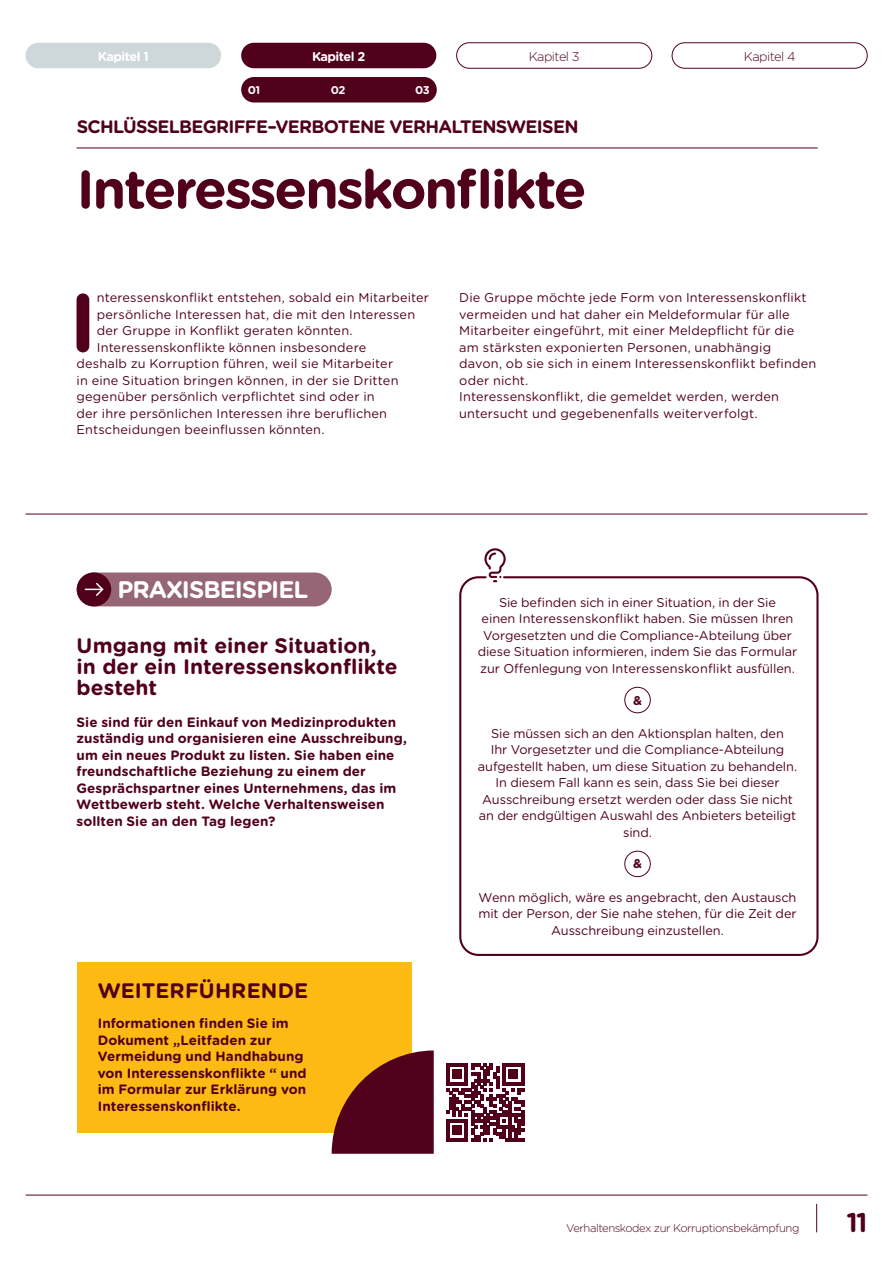
<style>
.page{position:relative;width:893px;height:1263px;background:#fff}
.page>*{position:absolute;margin:0;border:0;box-sizing:border-box;transform-origin:0 0}
.t1{font:700 82.8px "Gotham Rounded";color:#50001b}
.t2{font:700 54px "Gotham Rounded";letter-spacing:-.04em;color:#50001b}
.t3{font:700 27px "Gotham Rounded";color:#50001b}
.t4{font:700 24px "Gotham Rounded";letter-spacing:-.04em;color:#fff}
.t5{font:700 21px/21px "Gotham Rounded";color:#50001b}
.t6{font:700 18px "Gotham Rounded";letter-spacing:-.04em;color:#50001b}
.t7{font:700 13.5px/16.5px "Gotham Rounded";letter-spacing:.005em;color:#50001b}
.t8{font:12.75px/16.5px "Gotham Rounded";letter-spacing:.005em;color:#50001b;text-align:center}
.t9{font:700 12.75px "Gotham Rounded";letter-spacing:-.04em;color:#fff}
.t10{font:300 12.75px "Gotham Rounded";letter-spacing:-.04em;color:#50001b}
.t11{font:700 12.75px "Gotham Rounded";color:#50001b}
.t12{font:300 11.25px "Gotham Rounded";letter-spacing:-.04em;color:#50001b}
.t13{font:700 11.25px "Gotham Rounded";color:#fff}
</style>
<div class="page">
<svg style="left:816px;top:1204px;width:1px;height:28px"></svg>
<hr style="left:26px;top:1195px;width:841px;height:1px;background:#50001b">
<div style="left:77px;top:962px;width:335px;height:171px;background:#fcba13"></div>
<hr style="left:77px;top:148px;width:741px;height:1px;background:#50001b">
<svg style="left:484px;top:548px;width:22px;height:34px"></svg>
<hr style="left:26px;top:514px;width:841px;height:1px;background:#50001b">
<svg style="left:332px;top:1050px;width:102px;height:104px"></svg>
<svg style="left:446px;top:1063px;width:78px;height:78px"></svg>
<div style="left:456px;top:43px;width:196px;height:25px;border:1px solid #50001b;border-radius:13px"></div>
<div style="left:672px;top:43px;width:195px;height:25px;border:1px solid #50001b;border-radius:13px"></div>
<div style="left:241px;top:43px;width:195px;height:25px;background:#50001b;border-radius:13px"></div>
<div style="left:26px;top:43px;width:195px;height:25px;background:#ced8db;border-radius:13px"></div>
<div style="left:241px;top:77px;width:196px;height:25px;background:#50001b;border-radius:13px"></div>
<div style="left:77px;top:572px;width:255px;height:34px;background:#966676;border-radius:17px"></div>
<div style="left:77px;top:572px;width:34px;height:34px;background:#50001b;border-radius:50%"></div>
<svg style="left:85px;top:582px;width:19px;height:14px"></svg>
<div style="left:625px;top:687px;width:25px;height:26px;border:1px solid #50001b;border-radius:50%"></div>
<div style="left:625px;top:851px;width:25px;height:26px;border:1px solid #50001b;border-radius:50%"></div>
<div style="left:459px;top:576px;width:359px;height:380px;border:2px solid #50001b;border-radius:18px"></div>
<p class="t9" style="left:98px;top:47px;width:52px">Kapitel 1</p>
<p class="t9" style="left:312px;top:47px;width:55px">Kapitel 2</p>
<p class="t10" style="left:529px;top:48px;width:52px">Kapitel 3</p>
<p class="t10" style="left:744px;top:48px;width:53px">Kapitel 4</p>
<p class="t13" style="left:248px;top:82px;width:14px">01</p>
<p class="t13" style="left:331px;top:82px;width:16px">02</p>
<p class="t13" style="left:415px;top:82px;width:16px">03</p>
<h3 class="t6" style="left:77px;top:114px;width:503px">SCHLÜSSELBEGRIFFE–VERBOTENE VERHALTENSWEISEN</h3>
<h2 class="t2" style="left:77px;top:150px;width:512px">Interessenskonflikte</h2>
<h1 class="t1" style="left:69px;top:262px;width:29px">I</h1>
<p class="t8" style="left:97px;top:289px;width:334px">nteressenskonflikt entstehen, sobald ein Mitarbeiter</p>
<p class="t8" style="left:97px;top:306px;width:320px">persönliche Interessen hat, die mit den Interessen</p>
<p class="t8" style="left:97px;top:322px;width:257px">der Gruppe in Konflikt geraten könnten.</p>
<p class="t8" style="left:97px;top:339px;width:271px">Interessenskonflikte können insbesondere</p>
<p class="t8" style="left:77px;top:355px;width:318px">deshalb zu Korruption führen, weil sie Mitarbeiter</p>
<p class="t8" style="left:77px;top:372px;width:323px">in eine Situation bringen können, in der sie Dritten</p>
<p class="t8" style="left:77px;top:388px;width:300px">gegenüber persönlich verpflichtet sind oder in</p>
<p class="t8" style="left:77px;top:405px;width:312px">der ihre persönlichen Interessen ihre beruflichen</p>
<p class="t8" style="left:77px;top:421px;width:250px">Entscheidungen beeinflussen könnten.</p>
<p class="t8" style="left:459px;top:289px;width:359px;text-align:left">Die Gruppe möchte jede Form von Interessenskonflikt vermeiden und hat daher ein Meldeformular für alle Mitarbeiter eingeführt, mit einer Meldepflicht für die am stärksten exponierten Personen, unabhängig davon, ob sie sich in einem Interessenskonflikt befinden oder nicht.<br>Interessenskonflikt, die gemeldet werden, werden untersucht und gegebenenfalls weiterverfolgt.</p>
<h3 class="t4" style="left:118px;top:572px;width:192px">PRAXISBEISPIEL</h3>
<h3 class="t5" style="left:77px;top:634px;width:323px">Umgang mit einer Situation, in der ein Interessenskonflikte besteht</h3>
<p class="t7" style="left:77px;top:713px;width:332px">Sie sind für den Einkauf von Medizinprodukten zuständig und organisieren eine Ausschreibung, um ein neues Produkt zu listen. Sie haben eine freundschaftliche Beziehung zu einem der Gesprächspartner eines Unternehmens, das im Wettbewerb steht. Welche Verhaltensweisen sollten Sie an den Tag legen?</p>
<h3 class="t5" style="left:98px;top:979px;width:212px">WEITERFÜHRENDE</h3>
<p class="t7" style="left:98px;top:1014px;width:210px">Informationen finden Sie im<br>Dokument „Leitfaden zur<br>Vermeidung und Handhabung von Interessenskonflikte “ und im Formular zur Erklärung von<br>Interessenskonflikte.</p>
<p class="t8" style="left:478px;top:593px;width:321px">Sie befinden sich in einer Situation, in der Sie<br>einen Interessenskonflikt haben. Sie müssen Ihren Vorgesetzten und die Compliance-Abteilung über diese Situation informieren, indem Sie das Formular zur Offenlegung von Interessenskonflikt ausfüllen.</p>
<p class="t11" style="left:633px;top:691px;width:10px">&amp;</p>
<p class="t8" style="left:478px;top:724px;width:321px">Sie müssen sich an den Aktionsplan halten, den<br>Ihr Vorgesetzter und die Compliance-Abteilung aufgestellt haben, um diese Situation zu behandeln.<br>In diesem Fall kann es sein, dass Sie bei dieser Ausschreibung ersetzt werden oder dass Sie nicht an der endgültigen Auswahl des Anbieters beteiligt sind.</p>
<p class="t11" style="left:633px;top:854px;width:10px">&amp;</p>
<p class="t8" style="left:478px;top:888px;width:320px">Wenn möglich, wäre es angebracht, den Austausch mit der Person, der Sie nahe stehen, für die Zeit der<br>Ausschreibung einzustellen.</p>
<p class="t12" style="left:566px;top:1221px;width:235px">Verhaltenskodex zur Korruptionsbekämpfung</p>
<h3 class="t3" style="left:847px;top:1203px;width:22px">11</h3>
</div>
